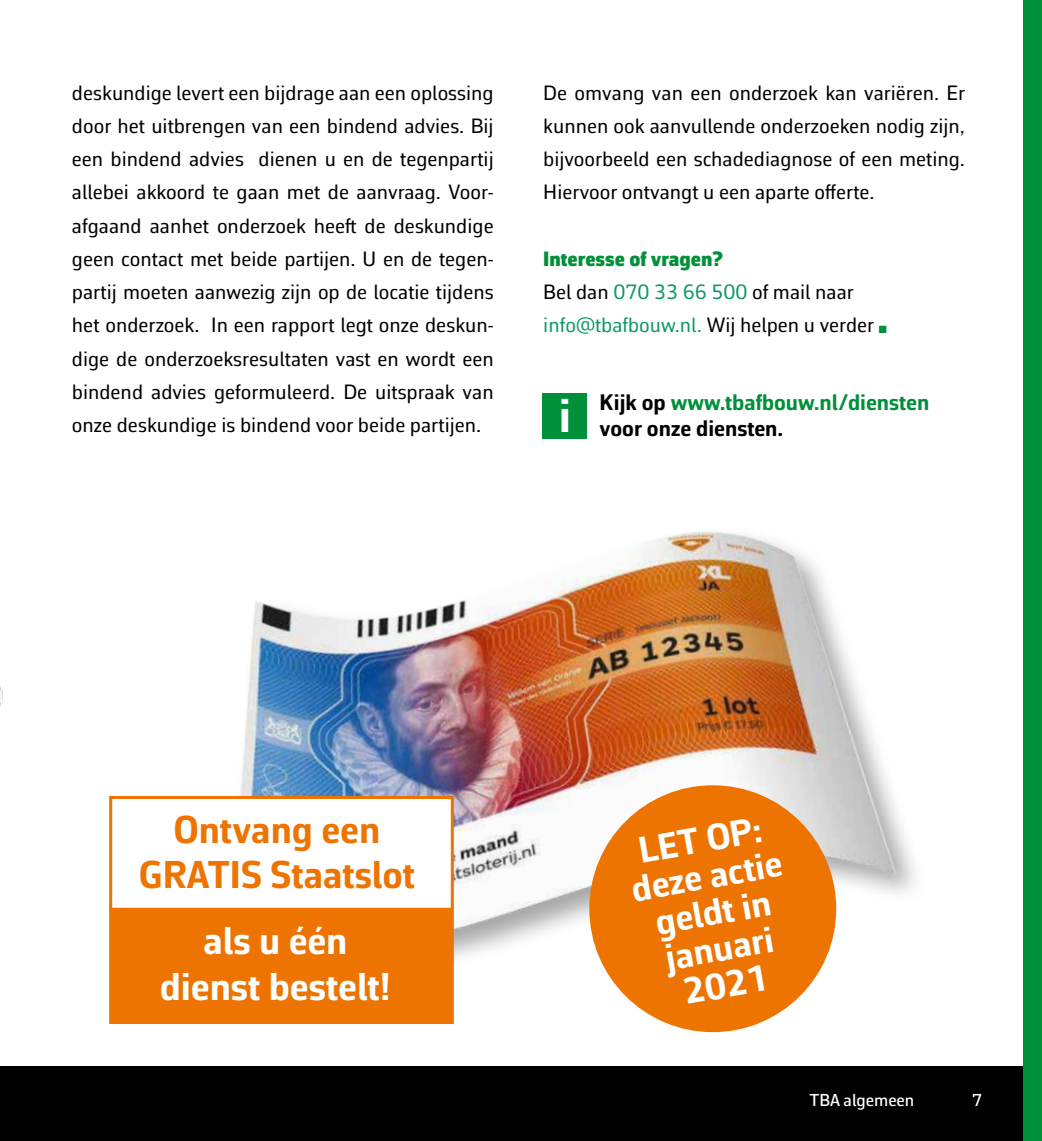
<style>
.page{position:relative;width:1042px;height:1141px;background:#fff}
.page>*{position:absolute;margin:0;border:0;box-sizing:border-box;transform-origin:0 0}
.t1{font:700 39.38px/45.3px "Corbeau Pro";color:#ee7402;text-align:center}
.t2{font:700 39.38px/45.3px "Corbeau Pro";color:#fff;text-align:center}
.t3{font:700 37.27px/36.8px "Corbeau Pro";color:#fff;text-align:center}
.t4{font:700 22.75px/26.2px "Corbeau Pro";color:#009039}
.t5{font:21px/33.2px "Corbeau Pro";color:#000;text-align:justify}
.t6{font:500 17.5px "Corbeau Pro";color:#fff}
.s1{font-weight:900;color:#009039}
.s2{color:#119962}
.s3{color:#009039}
.s4{color:#000}
</style>
<div class="page">
<div style="left:0;top:1067px;width:1042px;height:74px;background:#000"></div>
<div style="left:1023px;top:0;width:19px;height:1141px;background:#009039"></div>
<div style="left:542px;top:393px;width:45px;height:45px;background:#009039"></div>
<img style="left:0;top:686px;width:4px;height:381px">
<img style="left:240px;top:531px;width:676px;height:466px">
<div style="left:589px;top:785px;width:247px;height:247px;background:#ee7402;border-radius:50%"></div>
<div style="left:109px;top:909px;width:345px;height:115px;background:#ee7402"></div>
<div style="left:109px;top:796px;width:345px;height:115px;background:#fff;border:3px solid #ee7402"></div>
<p class="t5" style="left:72px;top:76px;width:423px">deskundige levert een bijdrage aan een oplossing door het uitbrengen van een bindend advies. Bij een bindend advies dienen u en de tegenpartij allebei akkoord te gaan met de aanvraag. Voor&shy;afgaand aanhet onderzoek heeft de deskundige geen contact met beide partijen. U en de tegen&shy;partij moeten aanwezig zijn op de locatie tijdens het onderzoek. In een rapport legt onze deskun&shy;dige de onderzoeksresultaten vast en wordt een bindend advies geformuleerd. De uitspraak van onze deskundige is bindend voor beide partijen.</p>
<p class="t5" style="left:543px;top:76px;width:423px">De omvang van een onderzoek kan variëren. Er kunnen ook aanvullende onderzoeken nodig zijn, bijvoorbeeld een schadediagnose of een meting.<br>Hiervoor ontvangt u een aparte offerte.</p>
<p class="t5" style="left:543px;top:242px;width:345px;text-align:left"><span class="s1">Interesse of vragen?<br></span>Bel dan <span class="s2">070 33 66 500</span> of mail naar <span class="s2">info@tbafbouw.nl.</span> Wij helpen u verder <span class="s3">■</span></p>
<p class="t4" style="left:559px;top:389px;width:372px;text-indent:41px"><span class="s4">Kijk op</span> www.tbafbouw.nl/diensten <sup>i</sup> <span class="s4">voor onze diensten.</span></p>
<h1 class="t1" style="left:139px;top:806px;width:277px">Ontvang een<br>GRATIS Staatslot</h1>
<h1 class="t2" style="left:160px;top:918px;width:233px">als u één dienst bestelt!</h1>
<h2 class="t3" style="left:622px;top:834px;width:154px;rotate:-10deg">LET OP: deze actie geldt in januari<br>2021</h2>
<p class="t6" style="left:809px;top:1088px;width:106px">TBA algemeen</p>
<p class="t6" style="left:972px;top:1088px;width:12px">7</p>
</div>
